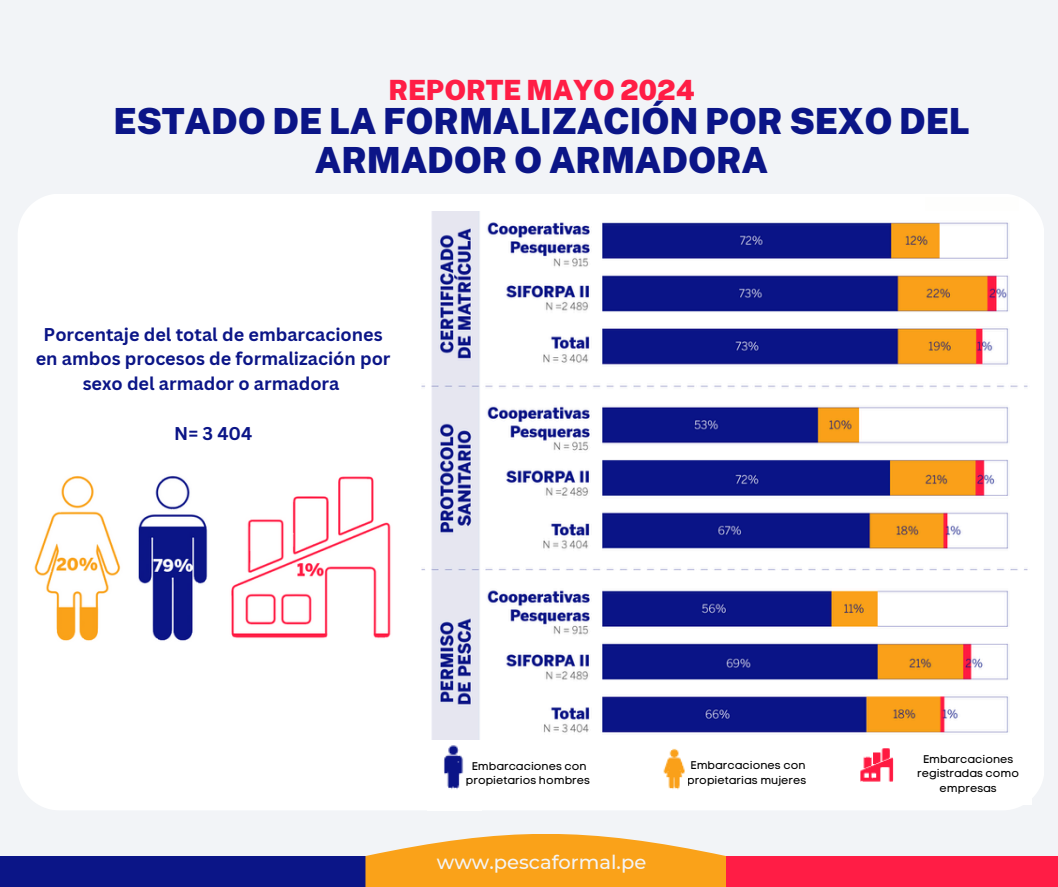
<style>
.page{position:relative;width:1058px;height:887px;background:#fff}
.page>*{position:absolute;margin:0;border:0;box-sizing:border-box;transform-origin:0 0}
.t1{font:900 36px/38.2px "Public Sans";letter-spacing:-.005em;color:#0b1587;text-align:center}
.t2{font:900 27.9px "Public Sans";letter-spacing:-.005em;color:#ff1d45}
.t3{font:500 19.5px "Montserrat";color:#f4f4f4}
.t4{font:700 18px/24.8px "Canva Sans";color:#0b1587;text-align:center}
.t5{font:11.1px/14.7px "Code Pro Normal LC";color:#000;text-align:center}
</style>
<div class="page">
<div style="left:0;top:0;width:1058px;height:886px;background:#f2f4f7"></div>
<div style="left:0;top:856px;width:368px;height:30px;background:#0b1587"></div>
<div style="left:689px;top:856px;width:369px;height:30px;background:#ff1d45"></div>
<div style="left:18px;top:194px;width:1025px;height:616px;background:#fff;border-radius:42px"></div>
<svg style="left:365px;top:834px;width:361px;height:52px;fill:#faa219"></svg>
<img style="left:34px;top:476px;width:357px;height:165px">
<img style="left:432px;top:739px;width:48px;height:51px">
<div style="left:905px;top:743px;width:126px;height:61px;background:#fff"></div>
<img style="left:663px;top:748px;width:22px;height:42px">
<img style="left:860px;top:748px;width:34px;height:34px">
<img style="left:422px;top:211px;width:606px;height:528px">
<p class="t2" style="left:388px;top:73px;width:308px">REPORTE MAYO 2024</p>
<p class="t1" style="left:113px;top:102px;width:857px">ESTADO DE LA FORMALIZACIÓN POR SEXO DEL<br>ARMADOR O ARMADORA</p>
<p class="t4" style="left:36px;top:321px;width:356px">Porcentaje del total de embarcaciones en ambos procesos de formalización por sexo del armador o armadora</p>
<p class="t4" style="left:174px;top:420px;width:80px">N= 3 404</p>
<p class="t5" style="left:466px;top:758px;width:126px">Embarcaciones con propietarios hombres</p>
<h3 class="t5" style="left:687px;top:758px;width:121px">Embarcaciones con propietarias mujeres</h3>
<h2 class="t5" style="left:917px;top:751px;width:103px">Embarcaciones registradas como empresas</h2>
<p class="t3" style="left:437px;top:850px;width:211px">www.pescaformal.pe</p>
</div>
